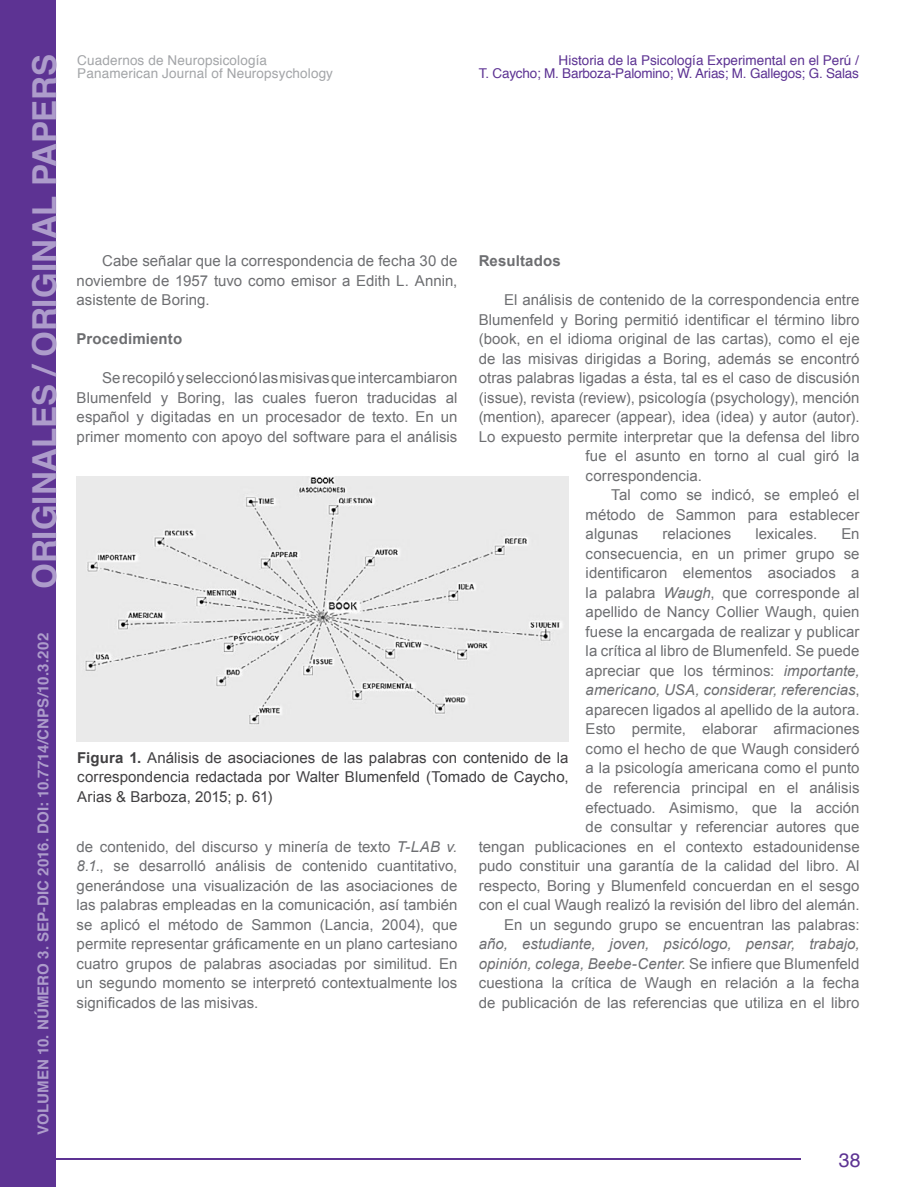
<style>
.page{position:relative;width:915px;height:1187px;background:#fff}
.page>*{position:absolute;margin:0;border:0;box-sizing:border-box;transform-origin:0 0}
.t1{font:700 33px "Helvetica";letter-spacing:-.005em;color:#ad9ccb}
.t2{font:19.5px "Helvetica";color:#5d3393}
.t3{font:15px/19.5px "Arial";color:#6d6e71;text-align:justify}
.t4{font:15px/19.5px "Arial";color:#414042;text-align:justify}
.t5{font:700 15px "Helvetica";letter-spacing:.01em;color:#ad9ccb}
.t6{font:700 15px "Arial";letter-spacing:.01em;color:#6d6e71}
.t7{font:13.5px/13.5px "Helvetica";color:#5d3393;text-align:right}
.t8{font:13.5px/13.5px "Helvetica";letter-spacing:.01em;color:#a3a5a8}
.s1{font-style:italic}
.s2{font-weight:700}
</style>
<div class="page">
<div style="left:0;top:0;width:55px;height:1186px;background:#5d3393"></div>
<hr style="left:0;top:1157px;width:800px;height:2px;background:#5d3393">
<img style="left:76px;top:476px;width:492px;height:265px">
<h1 class="t1" style="left:18px;top:589px;width:536px;rotate:-90deg">ORIGINALES / ORIGINAL PAPERS</h1>
<p class="t8" style="left:77px;top:54px;width:257px">Cuadernos de Neuropsicología<br>Panamerican Journal of Neuropsychology</p>
<p class="t7" style="left:478px;top:54px;width:381px">Historia de la Psicología Experimental en el Perú /<br>T. Caycho; M. Barboza-Palomino; W. Arias; M. Gallegos; G. Salas</p>
<p class="t3" style="left:77px;top:251px;width:382px;text-indent:26px">Cabe señalar que la correspondencia de fecha 30 de noviembre de 1957 tuvo como emisor a Edith L. Annin, asistente de Boring.</p>
<p class="t6" style="left:77px;top:329px;width:107px">Procedimiento</p>
<p class="t3" style="left:77px;top:368px;width:382px;text-indent:26px">Se recopiló y seleccionó las misivas que intercambiaron Blumenfeld y Boring, las cuales fueron traducidas al español y digitadas en un procesador de texto. En un primer momento con apoyo del software para el análisis</p>
<p class="t6" style="left:478px;top:251px;width:83px">Resultados</p>
<p class="t3" style="left:504px;top:290px;width:357px">El análisis de contenido de la correspondencia entre</p>
<p class="t3" style="left:478px;top:310px;width:382px">Blumenfeld y Boring permitió identificar el término libro</p>
<p class="t3" style="left:478px;top:329px;width:382px">(book, en el idioma original de las cartas), como el eje</p>
<p class="t3" style="left:478px;top:349px;width:382px">de las misivas dirigidas a Boring, además se encontró</p>
<p class="t3" style="left:478px;top:368px;width:382px">otras palabras ligadas a ésta, tal es el caso de discusión</p>
<p class="t3" style="left:478px;top:388px;width:382px">(issue), revista (review), psicología (psychology), mención</p>
<p class="t3" style="left:478px;top:407px;width:382px">(mention), aparecer (appear), idea (idea) y autor (autor).</p>
<p class="t3" style="left:478px;top:427px;width:382px">Lo expuesto permite interpretar que la defensa del libro</p>
<p class="t3" style="left:585px;top:446px;width:275px">fue el asunto en torno al cual giró la</p>
<p class="t3" style="left:585px;top:466px;width:118px">correspondencia.</p>
<p class="t3" style="left:611px;top:485px;width:250px">Tal como se indicó, se empleó el</p>
<p class="t3" style="left:585px;top:505px;width:275px">método de Sammon para establecer</p>
<p class="t3" style="left:585px;top:524px;width:54px">algunas</p>
<p class="t3" style="left:662px;top:524px;width:70px">relaciones</p>
<p class="t3" style="left:755px;top:524px;width:64px">lexicales.</p>
<p class="t3" style="left:478px;top:524px;width:382px;text-align:right">En<br>consecuencia, en un primer grupo se<br>identificaron elementos asociados a<br>la palabra <span class="s1">Waugh</span>, que corresponde al<br>apellido de Nancy Collier Waugh, quien<br>fuese la encargada de realizar y publicar<br>la crítica al libro de Blumenfeld. Se puede<br>apreciar que los términos: <span class="s1">importante,<br>americano, USA, considerar, referencias</span>,<br>aparecen ligados al apellido de la autora.<br>Esto permite, elaborar afirmaciones<br>como el hecho de que Waugh consideró<br>a la psicología americana como el punto<br>de referencia principal en el análisis<br>efectuado. Asimismo, que la acción<br>de consultar y referenciar autores que<br>tengan publicaciones en el contexto estadounidense pudo constituir una garantía de la calidad del libro. Al respecto, Boring y Blumenfeld concuerdan en el sesgo con el cual Waugh realizó la revisión del libro del alemán.<br>En un segundo grupo se encuentran las palabras:</p>
<p class="t3" style="left:478px;top:934px;width:382px"><span class="s1">año, estudiante, joven, psicólogo, pensar, trabajo, opinión, colega, Beebe-Center</span>. Se infiere que Blumenfeld cuestiona la crítica de Waugh en relación a la fecha de publicación de las referencias que utiliza en el libro</p>
<p class="t5" style="left:31px;top:1134px;width:503px;rotate:-90deg">VOLUMEN 10. NÚMERO 3. SEP-DIC 2016. DOI: 10.7714/CNPS/10.3.202</p>
<p class="t4" style="left:77px;top:747px;width:492px"><span class="s2">Figura 1.</span> Análisis de asociaciones de las palabras con contenido de la correspondencia redactada por Walter Blumenfeld (Tomado de Caycho, Arias &amp; Barboza, 2015; p. 61)</p>
<p class="t3" style="left:77px;top:836px;width:382px">de contenido, del discurso y minería de texto <span class="s1">T-LAB v.<br>8.1</span>., se desarrolló análisis de contenido cuantitativo, generándose una visualización de las asociaciones de las palabras empleadas en la comunicación, así también se aplicó el método de Sammon (Lancia, 2004), que permite representar gráficamente en un plano cartesiano cuatro grupos de palabras asociadas por similitud. En un segundo momento se interpretó contextualmente los significados de las misivas.</p>
<h2 class="t2" style="left:838px;top:1144px;width:23px">38</h2>
</div>
